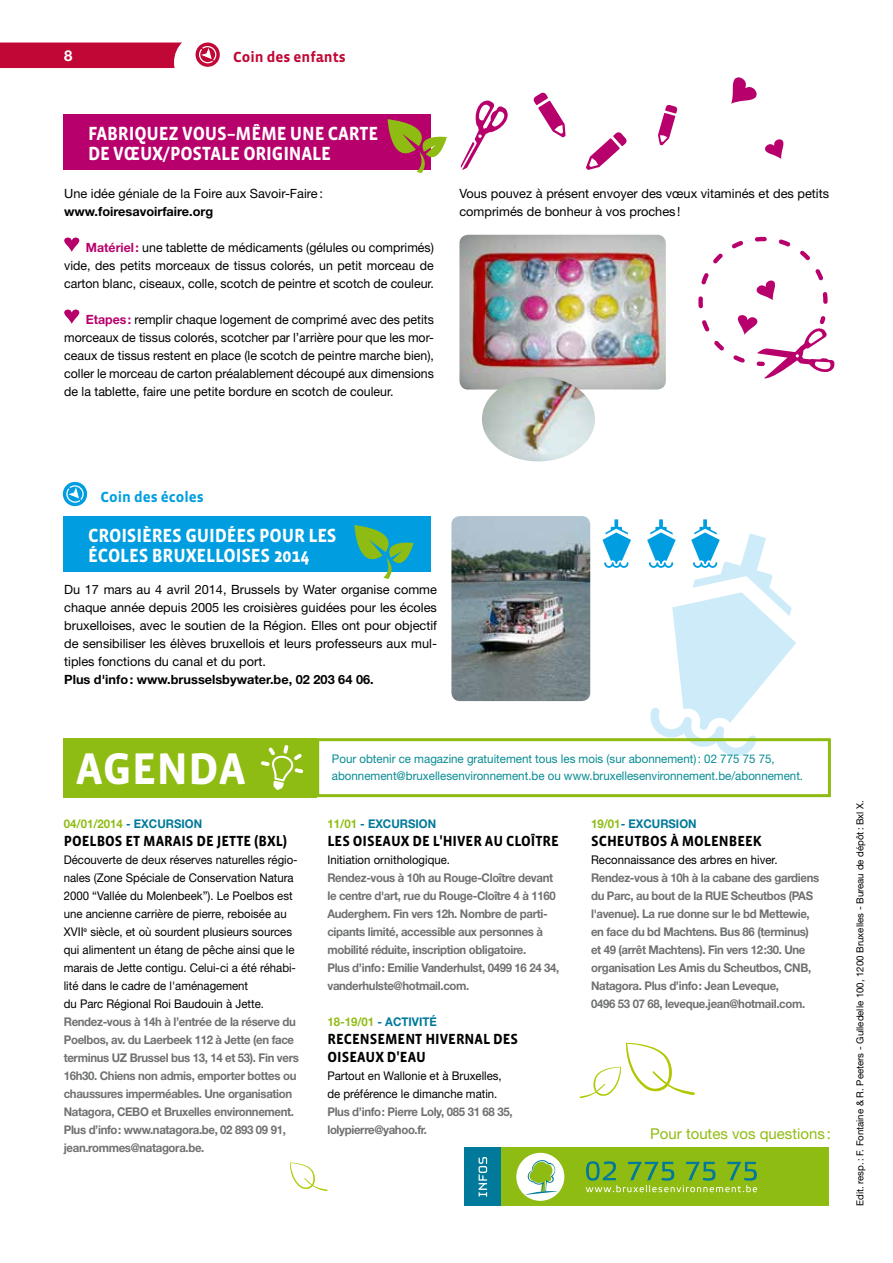
<style>
.page{position:relative;width:893px;height:1263px;background:#fff}
.page>*{position:absolute;margin:0;border:0;box-sizing:border-box;transform-origin:0 0}
.t1{font:700 45.45px "Vista Sans";color:#fff}
.t2{font:700 19.5px/19.5px "Vista Sans";letter-spacing:-.01em;color:#fff;scale:.93 1}
.t3{font:700 15px/18px "Vista Sans";color:#000;scale:.95 1}
.t4{font:15px "Helvetica Neue LT Std";color:#8fbc13}
.t5{font:700 15px "Vista Sans";color:#c10735}
.t6{font:700 15px "Vista Sans";color:#009ee0}
.t7{font:700 15px "Helvetica Neue LT Std";color:#fff}
.t8{font:12.75px/18px "Helvetica Neue LT Std";color:#000;text-align:justify}
.t9{font:700 12.75px "Helvetica Neue LT Std";color:#000}
.t10{font:700 12px/18px "Helvetica Neue LT Std";letter-spacing:-.03em;color:#707172;scale:.95 1}
.t11{font:12px/18px "Helvetica Neue LT Std";color:#000;scale:.95 1}
.t12{font:12px/17px "Helvetica Neue LT Std";color:#078c93;scale:.96 1}
.t13{font:700 12px "Helvetica Neue LT Std";color:#00799a;scale:.95 1}
.t14{font:700 12px "Helvetica Neue LT Std";color:#8fbc13;scale:.95 1}
.t15{font:9.75px "Helvetica Neue LT Std";color:#000}
.s1{font-weight:700;color:#b7006c}
.s2{color:#00799a}
.s3{color:#8fbc13}
</style>
<div class="page">
<div style="left:464px;top:1147px;width:365px;height:59px;background:#8fbc13"></div>
<div style="left:464px;top:1147px;width:37px;height:59px;background:#00799a"></div>
<div style="left:516px;top:1153px;width:48px;height:48px;background:#fff;border-radius:50%"></div>
<svg style="left:525px;top:1159px;width:33px;height:36px"></svg>
<svg style="left:586px;top:1161px;width:171px;height:31px"></svg>
<svg style="left:479px;top:1157px;width:8px;height:40px"></svg>
<div style="left:0;top:43px;width:182px;height:25px;background:#c10735"></div>
<div style="left:196px;top:43px;width:24px;height:24px;background:#c10735;border-radius:50%"></div>
<svg style="left:198px;top:45px;width:19px;height:19px"></svg>
<div style="left:63px;top:482px;width:24px;height:24px;background:#009ee0;border-radius:50%"></div>
<svg style="left:65px;top:485px;width:19px;height:18px"></svg>
<div style="left:63px;top:738px;width:253px;height:59px;background:#8fbc13"></div>
<div style="left:316px;top:738px;width:515px;height:59px;border:3px solid #8fbc13"></div>
<svg style="left:261px;top:745px;width:42px;height:45px"></svg>
<svg style="left:64px;top:238px;width:15px;height:14px"></svg>
<svg style="left:64px;top:310px;width:15px;height:14px"></svg>
<div style="left:64px;top:115px;width:367px;height:55px;background:#b7006c"></div>
<div style="left:64px;top:516px;width:367px;height:55px;background:#009ee0"></div>
<svg style="left:388px;top:119px;width:59px;height:54px"></svg>
<svg style="left:354px;top:525px;width:60px;height:54px"></svg>
<svg style="left:579px;top:1043px;width:116px;height:55px"></svg>
<svg style="left:289px;top:1162px;width:39px;height:29px"></svg>
<img style="left:451px;top:516px;width:139px;height:185px">
<svg style="left:602px;top:519px;width:29px;height:49px"></svg>
<svg style="left:647px;top:519px;width:149px;height:237px"></svg>
<svg style="left:698px;top:296px;width:5px;height:12px"></svg>
<svg style="left:701px;top:273px;width:8px;height:11px"></svg>
<svg style="left:702px;top:320px;width:8px;height:11px"></svg>
<svg style="left:713px;top:253px;width:10px;height:10px"></svg>
<svg style="left:732px;top:241px;width:11px;height:7px"></svg>
<svg style="left:815px;top:269px;width:8px;height:11px"></svg>
<svg style="left:714px;top:341px;width:10px;height:9px"></svg>
<svg style="left:800px;top:250px;width:10px;height:10px"></svg>
<svg style="left:823px;top:292px;width:5px;height:12px"></svg>
<svg style="left:779px;top:239px;width:11px;height:7px"></svg>
<svg style="left:755px;top:237px;width:12px;height:4px"></svg>
<svg style="left:461px;top:100px;width:47px;height:70px"></svg>
<svg style="left:534px;top:93px;width:31px;height:44px"></svg>
<svg style="left:658px;top:105px;width:19px;height:40px"></svg>
<svg style="left:586px;top:132px;width:41px;height:38px"></svg>
<svg style="left:731px;top:77px;width:26px;height:27px"></svg>
<svg style="left:765px;top:139px;width:18px;height:20px"></svg>
<svg style="left:756px;top:280px;width:19px;height:20px"></svg>
<svg style="left:733px;top:315px;width:101px;height:63px"></svg>
<img style="left:459px;top:235px;width:207px;height:154px">
<img style="left:482px;top:377px;width:113px;height:84px">
<p class="t7" style="left:64px;top:46px;width:10px">8</p>
<p class="t5" style="left:233px;top:50px;width:114px">Coin des enfants</p>
<h2 class="t2" style="left:88px;top:124px;width:314px">FABRIQUEZ VOUS–MÊME UNE CARTE<br>DE VŒUX/POSTALE ORIGINALE</h2>
<p class="t8" style="left:64px;top:184px;width:260px">Une idée géniale de la Foire aux Savoir-Faire:</p>
<p class="t9" style="left:64px;top:204px;width:151px">www.foiresavoirfaire.org</p>
<p class="t8" style="left:64px;top:238px;width:371px;text-indent:22px"><span class="s1">Matériel:</span> une tablette de médicaments (gélules ou comprimés) vide, des petits morceaux de tissus colorés, un petit morceau de carton blanc, ciseaux, colle, scotch de peintre et scotch de couleur.</p>
<p class="t8" style="left:64px;top:310px;width:371px;text-indent:21px"><span class="s1">Etapes:</span> remplir chaque logement de comprimé avec des petits morceaux de tissus colorés, scotcher par l’arrière pour que les mor&shy;ceaux de tissus restent en place (le scotch de peintre marche bien), coller le morceau de carton préalablement découpé aux dimensions de la tablette, faire une petite bordure en scotch de couleur.</p>
<p class="t8" style="left:459px;top:184px;width:371px">Vous pouvez à présent envoyer des vœux vitaminés et des petits comprimés de bonheur à vos proches !</p>
<p class="t6" style="left:101px;top:490px;width:105px">Coin des écoles</p>
<h2 class="t2" style="left:88px;top:526px;width:269px">CROISIÈRES GUIDÉES POUR LES<br>ÉCOLES BRUXELLOISES 2014</h2>
<p class="t8" style="left:64px;top:580px;width:374px">Du 17 mars au 4 avril 2014, Brussels by Water organise comme chaque année depuis 2005 les croisières guidées pour les écoles bruxelloises, avec le soutien de la Région. Elles ont pour objectif de sensibiliser les élèves bruxellois et leurs professeurs aux mul&shy;tiples fonctions du canal et du port.</p>
<p class="t9" style="left:64px;top:672px;width:311px">Plus d'info: www.brusselsbywater.be, 02 203 64 06.</p>
<h1 class="t1" style="left:76px;top:745px;width:171px">AGENDA</h1>
<p class="t12" style="left:332px;top:750px;width:492px">Pour obtenir ce magazine gratuitement tous les mois (sur abonnement): 02 775 75 75, abonnement@bruxellesenvironnement.be ou www.bruxellesenvironnement.be/abonnement.</p>
<p class="t14" style="left:64px;top:816px;width:147px">04/01/2014 <span class="s2">- EXCURSION</span></p>
<p class="t3" style="left:64px;top:832px;width:237px">POELBOS ET MARAIS DE JETTE (BXL)</p>
<p class="t11" style="left:64px;top:851px;width:248px">Découverte de deux réserves naturelles régio&shy;nales (Zone Spéciale de Conservation Natura 2000 “Vallée du Molenbeek”). Le Poelbos est une ancienne carrière de pierre, reboisée au XVII<sup>e</sup> siècle, et où sourdent plusieurs sources qui alimentent un étang de pêche ainsi que le marais de Jette contigu. Celui-ci a été réhabi&shy;lité dans le cadre de l'aménagement<br>du Parc Régional Roi Baudouin à Jette.</p>
<p class="t10" style="left:64px;top:1012px;width:249px">Rendez-vous à 14h à l’entrée de la réserve du Poelbos, av. du Laerbeek 112 à Jette (en face terminus UZ Brussel bus 13, 14 et 53). Fin vers 16h30. Chiens non admis, emporter bottes ou chaussures imperméables. Une organisation Natagora, CEBO et Bruxelles environnement.<br>Plus d’info: www.natagora.be, 02 893 09 91, jean.rommes@natagora.be.</p>
<p class="t13" style="left:327px;top:816px;width:116px"><span class="s3">11/01</span> - EXCURSION</p>
<p class="t3" style="left:327px;top:832px;width:245px">LES OISEAUX DE L'HIVER AU CLOÎTRE</p>
<p class="t11" style="left:327px;top:851px;width:131px">Initiation ornithologique.</p>
<p class="t10" style="left:327px;top:868px;width:246px">Rendez-vous à 10h au Rouge-Cloître devant le centre d'art, rue du Rouge-Cloître 4 à 1160<br>Auderghem. Fin vers 12h. Nombre de parti&shy;cipants limité, accessible aux personnes à mobilité réduite, inscription obligatoire.<br>Plus d’info: Emilie Vanderhulst, 0499 16 24 34, vanderhulste@hotmail.com.</p>
<p class="t13" style="left:327px;top:1014px;width:117px"><span class="s3">18-19/01</span> - ACTIVITÉ</p>
<p class="t3" style="left:327px;top:1030px;width:202px">RECENSEMENT HIVERNAL DES<br>OISEAUX D'EAU</p>
<p class="t11" style="left:327px;top:1067px;width:185px">Partout en Wallonie et à Bruxelles, de préférence le dimanche matin.</p>
<p class="t10" style="left:327px;top:1102px;width:196px">Plus d’info: Pierre Loly, 085 31 68 35, lolypierre@yahoo.fr.</p>
<p class="t13" style="left:591px;top:816px;width:113px"><span class="s3">19/01</span>- EXCURSION</p>
<p class="t3" style="left:591px;top:832px;width:181px">SCHEUTBOS À MOLENBEEK</p>
<p class="t11" style="left:591px;top:851px;width:198px">Reconnaissance des arbres en hiver.</p>
<p class="t10" style="left:591px;top:868px;width:242px">Rendez-vous à 10h à la cabane des gardiens du Parc, au bout de la RUE Scheutbos (PAS l'avenue). La rue donne sur le bd Mettewie, en face du bd Machtens. Bus 86 (terminus) et 49 (arrêt Machtens). Fin vers 12:30. Une organisation Les Amis du Scheutbos, CNB, Natagora. Plus d’info: Jean Leveque,<br>0496 53 07 68, leveque.jean@hotmail.com.</p>
<p class="t4" style="left:650px;top:1125px;width:182px">Pour toutes vos questions:</p>
<p class="t15" style="left:854px;top:1206px;width:407px;rotate:-90deg">Edit. resp.: F. Fontaine &amp; R. Peeters - Gulledelle 100, 1200 Bruxelles - Bureau de dépôt: Bxl X.</p>
</div>
